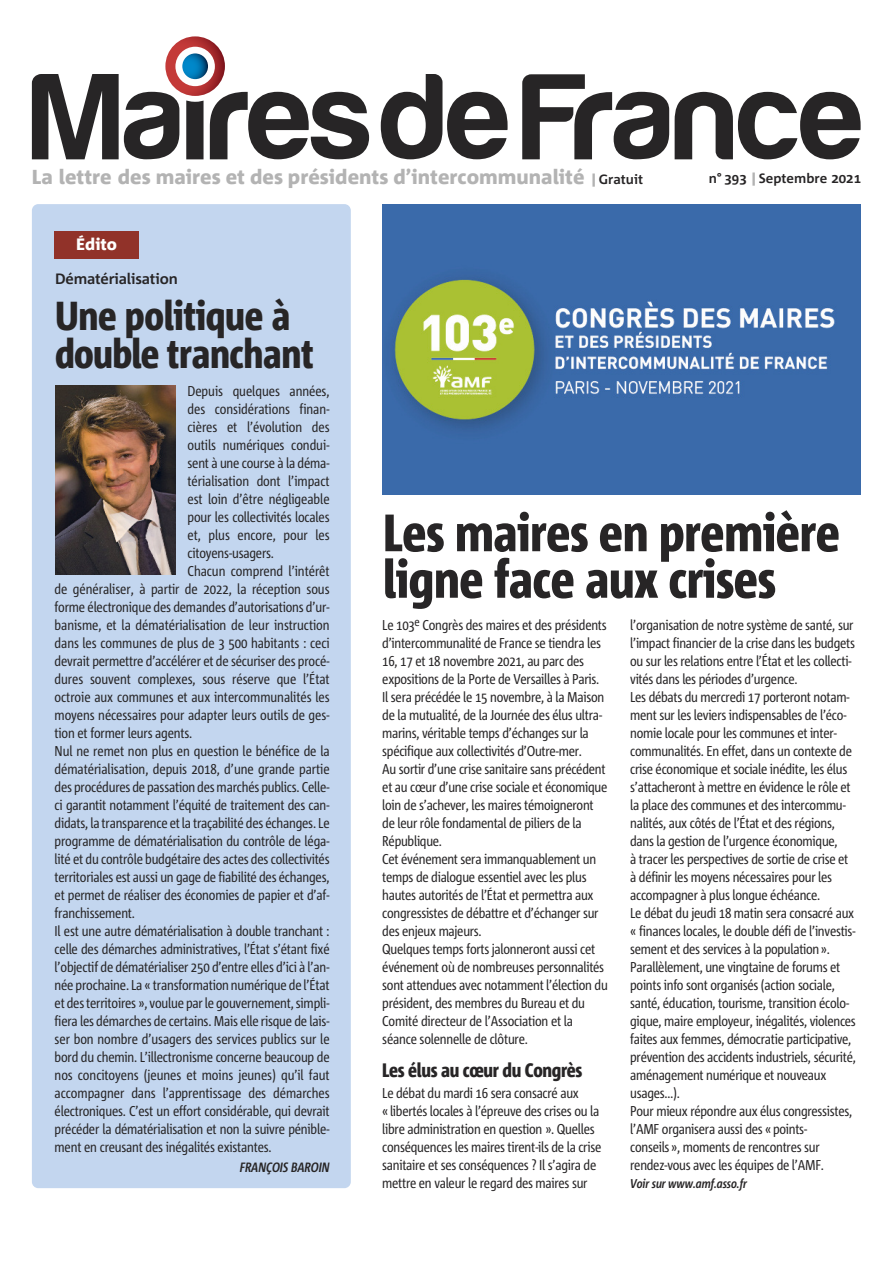
<style>
.page{position:relative;width:893px;height:1263px;background:#fff}
.page>*{position:absolute;margin:0;border:0;box-sizing:border-box;transform-origin:0 0}
.t1{font:800 52.5px/46.5px "Corpid C1 Cd";letter-spacing:-.01em;color:#272526}
.t2{font:800 40.5px/37.5px "Corpid C1 Cd";letter-spacing:-.01em;color:#272526}
.t3{font:800 20.25px "Corpid C1";color:#b3b3b3}
.t4{font:800 19.5px "Corpid C1 Cd";letter-spacing:-.02em;color:#272526}
.t5{font:800 16.5px "Corpid C1";color:#fff}
.t6{font:700 15px "Corpid C1";letter-spacing:-.01em;color:#272526}
.t7{font:14.25px/18px "Corpid C1 Cd";letter-spacing:-.02em;color:#272526}
.t8{font:700 13.5px "Corpid C1";color:#272526}
.t9{font:italic 700 13.5px "Corpid C1 Cd";letter-spacing:-.01em;color:#272526}
.t10{font:italic 700 12.75px "Corpid C1 Cd";letter-spacing:-.01em;color:#272526}
.s1{font-family:"Corpid C1 Cd";font-weight:900;font-size:13.5px}
.s2{font-weight:700;font-size:13.5px;color:#272526}
.s3{font-family:"Corpid C1 Cd";font-weight:900;color:#b3b3b3}
</style>
<div class="page">
<div style="left:32px;top:204px;width:319px;height:984px;background:#c3d6ef;border-radius:6px"></div>
<svg style="left:32px;top:74px;width:147px;height:85px"></svg>
<svg style="left:210px;top:92px;width:159px;height:67px"></svg>
<svg style="left:381px;top:74px;width:127px;height:85px"></svg>
<svg style="left:522px;top:74px;width:147px;height:85px"></svg>
<svg style="left:675px;top:92px;width:186px;height:67px"></svg>
<svg style="left:186px;top:100px;width:18px;height:59px"></svg>
<svg style="left:165px;top:36px;width:60px;height:60px;background:#b23738"></svg>
<div style="left:175px;top:47px;width:40px;height:39px;background:#fefefe;border-radius:50%"></div>
<svg style="left:182px;top:53px;width:26px;height:26px"></svg>
<div style="left:55px;top:231px;width:84px;height:27px;background:#913229"></div>
<img style="left:55px;top:386px;width:121px;height:188px">
<img style="left:382px;top:204px;width:478px;height:290px">
<h3 class="t3" style="left:32px;top:169px;width:613px">La lettre des maires et des présidents d’intercommunalité <span class="s1">|</span><span class="s2">Gratuit</span></h3>
<p class="t8" style="left:709px;top:173px;width:154px">n° 393 <span class="s3">|</span> Septembre 2021</p>
<p class="t5" style="left:76px;top:238px;width:42px">Édito</p>
<p class="t6" style="left:55px;top:273px;width:124px">Dématérialisation</p>
<h2 class="t2" style="left:55px;top:300px;width:260px">Une politique à double tranchant</h2>
<p class="t7" style="left:188px;top:383px;width:144px">Depuis quelques années,</p>
<p class="t7" style="left:188px;top:401px;width:144px">des considérations finan-</p>
<p class="t7" style="left:188px;top:419px;width:144px">cières et l’évolution des</p>
<p class="t7" style="left:188px;top:437px;width:144px">outils numériques condui-</p>
<p class="t7" style="left:188px;top:455px;width:144px">sent à une course à la déma-</p>
<p class="t7" style="left:188px;top:473px;width:144px">térialisation dont l’impact</p>
<p class="t7" style="left:188px;top:491px;width:144px">est loin d’être négligeable</p>
<p class="t7" style="left:188px;top:509px;width:144px">pour les collectivités locales</p>
<p class="t7" style="left:188px;top:527px;width:144px">et, plus encore, pour les</p>
<p class="t7" style="left:188px;top:545px;width:88px">citoyens-usagers.</p>
<p class="t7" style="left:188px;top:563px;width:144px">Chacun comprend l’intérêt</p>
<p class="t7" style="left:55px;top:581px;width:277px">de généraliser, à partir de 2022, la réception sous</p>
<p class="t7" style="left:55px;top:599px;width:276px">forme électronique des demandes d’autorisations d’ur-</p>
<p class="t7" style="left:55px;top:617px;width:277px">banisme, et la dématérialisation de leur instruction</p>
<p class="t7" style="left:55px;top:635px;width:277px">dans les communes de plus de 3 500 habitants : ceci</p>
<p class="t7" style="left:55px;top:653px;width:276px">devrait permettre d’accélérer et de sécuriser des procé-</p>
<p class="t7" style="left:55px;top:671px;width:277px">dures souvent complexes, sous réserve que l’État</p>
<p class="t7" style="left:55px;top:689px;width:277px">octroie aux communes et aux intercommunalités les</p>
<p class="t7" style="left:55px;top:707px;width:276px">moyens nécessaires pour adapter leurs outils de ges-</p>
<p class="t7" style="left:55px;top:725px;width:139px">tion et former leurs agents.</p>
<p class="t7" style="left:55px;top:743px;width:277px">Nul ne remet non plus en question le bénéfice de la</p>
<p class="t7" style="left:55px;top:761px;width:277px">dématérialisation, depuis 2018, d’une grande partie</p>
<p class="t7" style="left:55px;top:779px;width:277px">des procédures de passation desmarchés publics. Celle-</p>
<p class="t7" style="left:55px;top:797px;width:276px">ci garantit notamment l’équité de traitement des can-</p>
<p class="t7" style="left:55px;top:815px;width:276px">didats, la transparence et la traçabilité des échanges. Le</p>
<p class="t7" style="left:55px;top:833px;width:276px">programme de dématérialisation du contrôle de léga-</p>
<p class="t7" style="left:55px;top:851px;width:277px">lité et du contrôle budgétaire des actes des collectivités</p>
<p class="t7" style="left:55px;top:869px;width:277px">territoriales est aussi un gage de fiabilité des échanges,</p>
<p class="t7" style="left:55px;top:887px;width:276px">et permet de réaliser des économies de papier et d’af-</p>
<p class="t7" style="left:55px;top:905px;width:82px">franchissement.</p>
<p class="t7" style="left:55px;top:923px;width:276px">Il est une autre dématérialisation à double tranchant :</p>
<p class="t7" style="left:55px;top:941px;width:276px">celle des démarches administratives, l’État s’étant fixé</p>
<p class="t7" style="left:55px;top:959px;width:276px">l’objectif de dématérialiser 250 d’entre elles d’ici à l’an-</p>
<p class="t7" style="left:55px;top:977px;width:276px">née prochaine.La « transformation numérique de l’État</p>
<p class="t7" style="left:55px;top:995px;width:276px">et desterritoires », voulue parle gouvernement,simpli-</p>
<p class="t7" style="left:55px;top:1013px;width:276px">fiera les démarches de certains. Mais elle risque de lais-</p>
<p class="t7" style="left:55px;top:1031px;width:277px">ser bon nombre d’usagers des services publics sur le</p>
<p class="t7" style="left:55px;top:1049px;width:277px">bord du chemin. L’illectronisme concerne beaucoup de</p>
<p class="t7" style="left:55px;top:1067px;width:277px">nos concitoyens (jeunes et moins jeunes) qu’il faut</p>
<p class="t7" style="left:55px;top:1085px;width:276px">accompagner dans l’apprentissage des démarches</p>
<p class="t7" style="left:55px;top:1103px;width:277px">électroniques. C’est un effort considérable, qui devrait</p>
<p class="t7" style="left:55px;top:1121px;width:276px">précéder la dématérialisation et non la suivre pénible-</p>
<p class="t7" style="left:55px;top:1139px;width:219px">ment en creusant des inégalités existantes.</p>
<p class="t9" style="left:240px;top:1161px;width:91px">FRANÇOIS BAROIN</p>
<h1 class="t1" style="left:383px;top:514px;width:459px">Les maires en première ligne face aux crises</h1>
<p class="t7" style="left:382px;top:617px;width:227px">Le 103<sup>e</sup> Congrès des maires et des présidents d’intercommunalité de France se tiendra les 16, 17 et 18 novembre 2021, au parc des expositions de la Porte de Versailles à Paris.<br>Il sera précédée le 15 novembre, à la Maison de la mutualité, de la Journée des élus ultra&shy;marins, véritable temps d’échanges sur la spécifique aux collectivités d’Outre-mer.<br>Au sortir d’une crise sanitaire sans précédent et au cœur d’une crise sociale et économique loin de s’achever, les maires témoigneront de leur rôle fondamental de piliers de la République.<br>Cet événement sera immanquablement un temps de dialogue essentiel avec les plus hautes autorités de l’État et permettra aux congressistes de débattre et d’échanger sur des enjeux majeurs.<br>Quelques temps forts jalonneront aussi cet événement où de nombreuses personnalités sont attendues avec notamment l’élection du président, des membres du Bureau et du Comité directeur de l’Association et la séance solennelle de clôture.</p>
<h3 class="t4" style="left:382px;top:1062px;width:202px">Les élus au cœur du Congrès</h3>
<p class="t7" style="left:382px;top:1085px;width:220px">Le débat du mardi 16 sera consacré aux «libertés locales à l’épreuve des crises ou la libre administration en question ». Quelles conséquences les maires tirent-ils de la crise sanitaire et ses conséquences ? Il s’agira de mettre en valeur le regard des maires sur</p>
<p class="t7" style="left:630px;top:617px;width:227px">l’organisation de notre système de santé, sur l’impact financier de la crise dans les budgets ou sur les relations entre l’État et les collecti&shy;vités dans les périodes d’urgence.<br>Les débats du mercredi 17 porteront notam&shy;ment sur les leviers indispensables de l’éco&shy;nomie locale pour les communes et inter&shy;communalités. En effet, dans un contexte de crise économique et sociale inédite, les élus s’attacheront à mettre en évidence le rôle et la place des communes et des intercommu&shy;nalités, aux côtés de l’État et des régions, dans la gestion de l’urgence économique,<br>à tracer les perspectives de sortie de crise et à définir les moyens nécessaires pour les accompagner à plus longue échéance.<br>Le débat du jeudi 18 matin sera consacré aux « finances locales, le double défi de l’investis&shy;sement et des services à la population».<br>Parallèlement, une vingtaine de forums et points info sont organisés (action sociale, santé, éducation, tourisme, transition écolo&shy;gique, maire employeur, inégalités, violences faites aux femmes, démocratie participative, prévention des accidents industriels, sécurité, aménagement numérique et nouveaux usages…).<br>Pour mieux répondre aux élus congressistes, l’AMF organisera aussi des «points&shy;conseils», moments de rencontres sur rendez-vous avec les équipes de l’AMF.</p>
<p class="t10" style="left:630px;top:1178px;width:118px">Voir sur www.amf.asso.fr</p>
</div>
